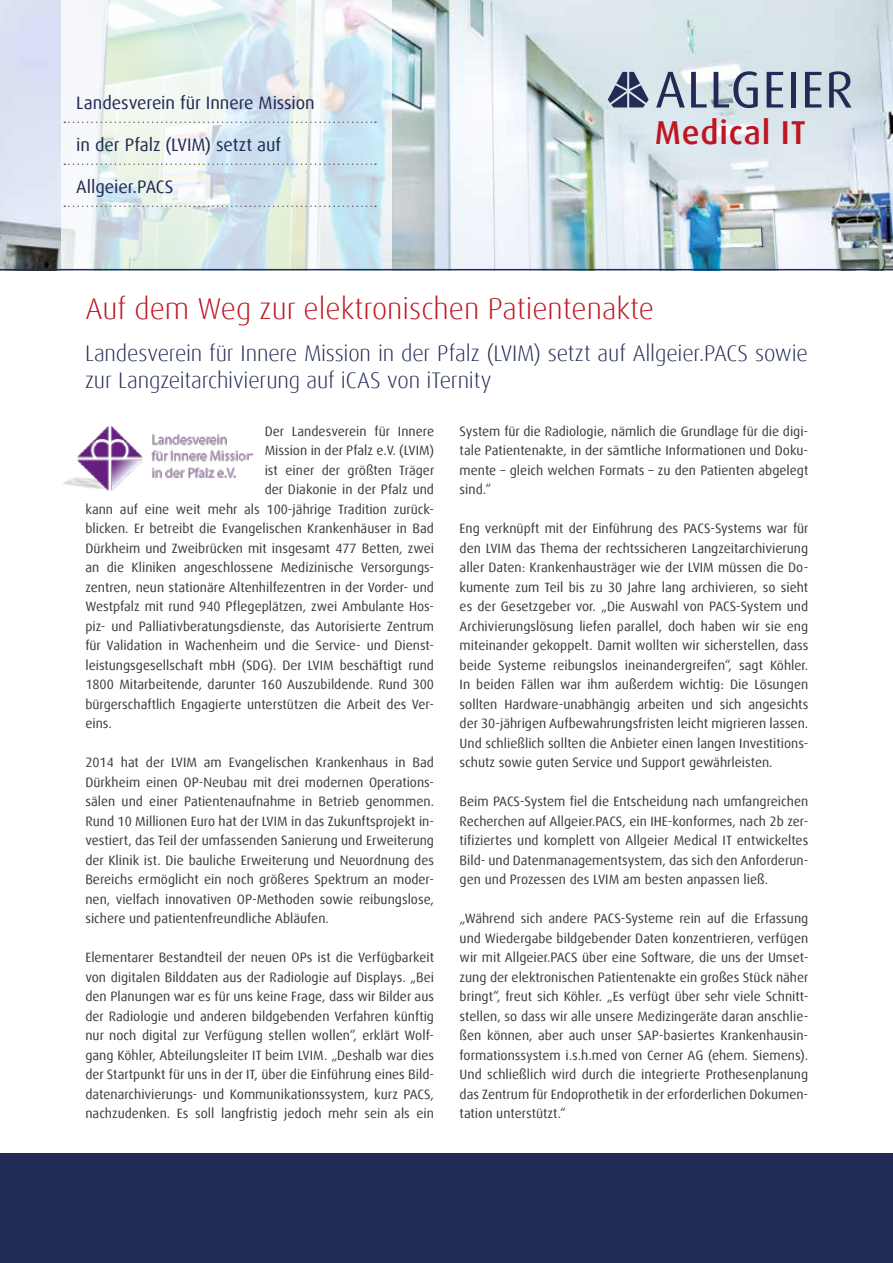
<style>
.page{position:relative;width:893px;height:1263px;background:#fff}
.page>*{position:absolute;margin:0;border:0;box-sizing:border-box;transform-origin:0 0}
.t1{font:51.75px "Dax Offc";letter-spacing:.025em;color:#212b55}
.t2{font:500 33.15px "Dax Offc";letter-spacing:.025em;color:#be1622}
.t3{font:300 30px "Dax Offc";color:#be1622}
.t4{font:300 22.5px/27px "Dax Offc";letter-spacing:-.005em;color:#212b55}
.t5{font:18px "Dax Offc";letter-spacing:-.005em;color:#212b55}
.t6{font:13.5px/19.5px "Dax Offc";color:#3c3c3b;text-align:justify}
</style>
<div class="page">
<img style="left:0;top:0;width:893px;height:269px">
<svg style="left:61px;top:0;width:330px;height:271px"></svg>
<div style="left:0;top:1154px;width:893px;height:109px;background:#212b55"></div>
<svg style="left:64px;top:121px;width:312px;height:2px"></svg>
<svg style="left:64px;top:163px;width:312px;height:2px"></svg>
<svg style="left:64px;top:205px;width:312px;height:2px"></svg>
<hr style="left:0;top:269px;width:893px;height:1px;background:#212b55">
<svg style="left:608px;top:72px;width:41px;height:35px"></svg>
<img style="left:63px;top:427px;width:190px;height:64px">
<h3 class="t5" style="left:76px;top:91px;width:240px">Landesverein für Innere Mission</h3>
<h3 class="t5" style="left:76px;top:133px;width:206px">in der Pfalz (LVIM) setzt auf</h3>
<h3 class="t5" style="left:76px;top:175px;width:99px">Allgeier.PACS</h3>
<h1 class="t1" style="left:655px;top:57px;width:200px">ALLGEIER</h1>
<h2 class="t2" style="left:655px;top:111px;width:152px">Medical IT</h2>
<h3 class="t3" style="left:85px;top:290px;width:570px">Auf dem Weg zur elektronischen Patientenakte</h3>
<h3 class="t4" style="left:85px;top:340px;width:724px">Landesverein für Innere Mission in der Pfalz (LVIM) setzt auf Allgeier.PACS sowie zur Langzeitarchivierung auf iCAS von iTernity</h3>
<p class="t6" style="left:265px;top:422px;width:171px">Der Landesverein für Innere</p>
<p class="t6" style="left:265px;top:441px;width:171px">Mission in der Pfalz e.V. (LVIM)</p>
<p class="t6" style="left:265px;top:460px;width:171px">ist einer der größten Träger</p>
<p class="t6" style="left:265px;top:480px;width:171px">der Diakonie in der Pfalz und</p>
<p class="t6" style="left:85px;top:499px;width:350px">kann auf eine weit mehr als 100-jährige Tradition zurück-</p>
<p class="t6" style="left:85px;top:519px;width:350px">blicken. Er betreibt die Evangelischen Krankenhäuser in Bad</p>
<p class="t6" style="left:85px;top:538px;width:350px">Dürkheim und Zweibrücken mit insgesamt 477 Betten, zwei</p>
<p class="t6" style="left:85px;top:558px;width:350px">an die Kliniken angeschlossene Medizinische Versorgungs-</p>
<p class="t6" style="left:85px;top:577px;width:350px">zentren, neun stationäre Altenhilfezentren in der Vorder- und</p>
<p class="t6" style="left:85px;top:597px;width:350px">Westpfalz mit rund 940 Pflegeplätzen, zwei Ambulante Hos-</p>
<p class="t6" style="left:85px;top:616px;width:350px">piz- und Palliativberatungsdienste, das Autorisierte Zentrum</p>
<p class="t6" style="left:85px;top:636px;width:349px">für Validation in Wachenheim und die Service- und Dienst-</p>
<p class="t6" style="left:85px;top:655px;width:350px">leistungsgesellschaft mbH (SDG). Der LVIM beschäftigt rund</p>
<p class="t6" style="left:85px;top:675px;width:350px">1800 Mitarbeitende, darunter 160 Auszubildende. Rund 300</p>
<p class="t6" style="left:85px;top:694px;width:350px">bürgerschaftlich Engagierte unterstützen die Arbeit des Ver-</p>
<p class="t6" style="left:85px;top:714px;width:28px">eins.</p>
<p class="t6" style="left:85px;top:753px;width:350px;text-align:left">2014 hat der LVIM am Evangelischen Krankenhaus in Bad Dürkheim einen OP-Neubau mit drei modernen Operations&shy;sälen und einer Patientenaufnahme in Betrieb genommen.<br>Rund 10 Millionen Euro hat der LVIM in das Zukunftsprojekt in&shy;vestiert, das Teil der umfassenden Sanierung und Erweiterung der Klinik ist. Die bauliche Erweiterung und Neuordnung des Bereichs ermöglicht ein noch größeres Spektrum an moder&shy;nen, vielfach innovativen OP-Methoden sowie reibungslose, sichere und patientenfreundliche Abläufen.</p>
<p class="t6" style="left:85px;top:948px;width:350px">Elementarer Bestandteil der neuen OPs ist die Verfügbarkeit von digitalen Bilddaten aus der Radiologie auf Displays. „Bei den Planungen war es für uns keine Frage, dass wir Bilder aus der Radiologie und anderen bildgebenden Verfahren künftig nur noch digital zur Verfügung stellen wollen“, erklärt Wolf&shy;gang Köhler, Abteilungsleiter IT beim LVIM. „Deshalb war dies der Startpunkt für uns in der IT, über die Einführung eines Bild&shy;datenarchivierungs- und Kommunikationssystem, kurz PACS, nachzudenken. Es soll langfristig jedoch mehr sein als ein</p>
<p class="t6" style="left:460px;top:421px;width:350px">System für die Radiologie, nämlich die Grundlage für die digi&shy;tale Patientenakte, in der sämtliche Informationen und Doku&shy;mente – gleich welchen Formats – zu den Patienten abgelegt sind.“</p>
<p class="t6" style="left:460px;top:519px;width:350px">Eng verknüpft mit der Einführung des PACS-Systems war für den LVIM das Thema der rechtssicheren Langzeitarchivierung aller Daten: Krankenhausträger wie der LVIM müssen die Do&shy;kumente zum Teil bis zu 30 Jahre lang archivieren, so sieht es der Gesetzgeber vor. „Die Auswahl von PACS-System und Archivierungslösung liefen parallel, doch haben wir sie eng miteinander gekoppelt. Damit wollten wir sicherstellen, dass beide Systeme reibungslos ineinandergreifen“, sagt Köhler.<br>In beiden Fällen war ihm außerdem wichtig: Die Lösungen sollten Hardware-unabhängig arbeiten und sich angesichts der 30-jährigen Aufbewahrungsfristen leicht migrieren lassen.<br>Und schließlich sollten die Anbieter einen langen Investitions&shy;schutz sowie guten Service und Support gewährleisten.</p>
<p class="t6" style="left:460px;top:792px;width:350px">Beim PACS-System fiel die Entscheidung nach umfangreichen Recherchen auf Allgeier.PACS, ein IHE-konformes, nach 2b zer&shy;tifiziertes und komplett von Allgeier Medical IT entwickeltes Bild- und Datenmanagementsystem, das sich den Anforderun&shy;gen und Prozessen des LVIM am besten anpassen ließ.</p>
<p class="t6" style="left:460px;top:909px;width:350px">„Während sich andere PACS-Systeme rein auf die Erfassung und Wiedergabe bildgebender Daten konzentrieren, verfügen wir mit Allgeier.PACS über eine Software, die uns der Umset&shy;zung der elektronischen Patientenakte ein großes Stück näher bringt“, freut sich Köhler. „Es verfügt über sehr viele Schnitt&shy;stellen, so dass wir alle unsere Medizingeräte daran anschlie&shy;ßen können, aber auch unser SAP-basiertes Krankenhausin&shy;formationssystem i.s.h.med von Cerner AG (ehem. Siemens).<br>Und schließlich wird durch die integrierte Prothesenplanung das Zentrum für Endoprothetik in der erforderlichen Dokumen&shy;tation unterstützt.“</p>
</div>
